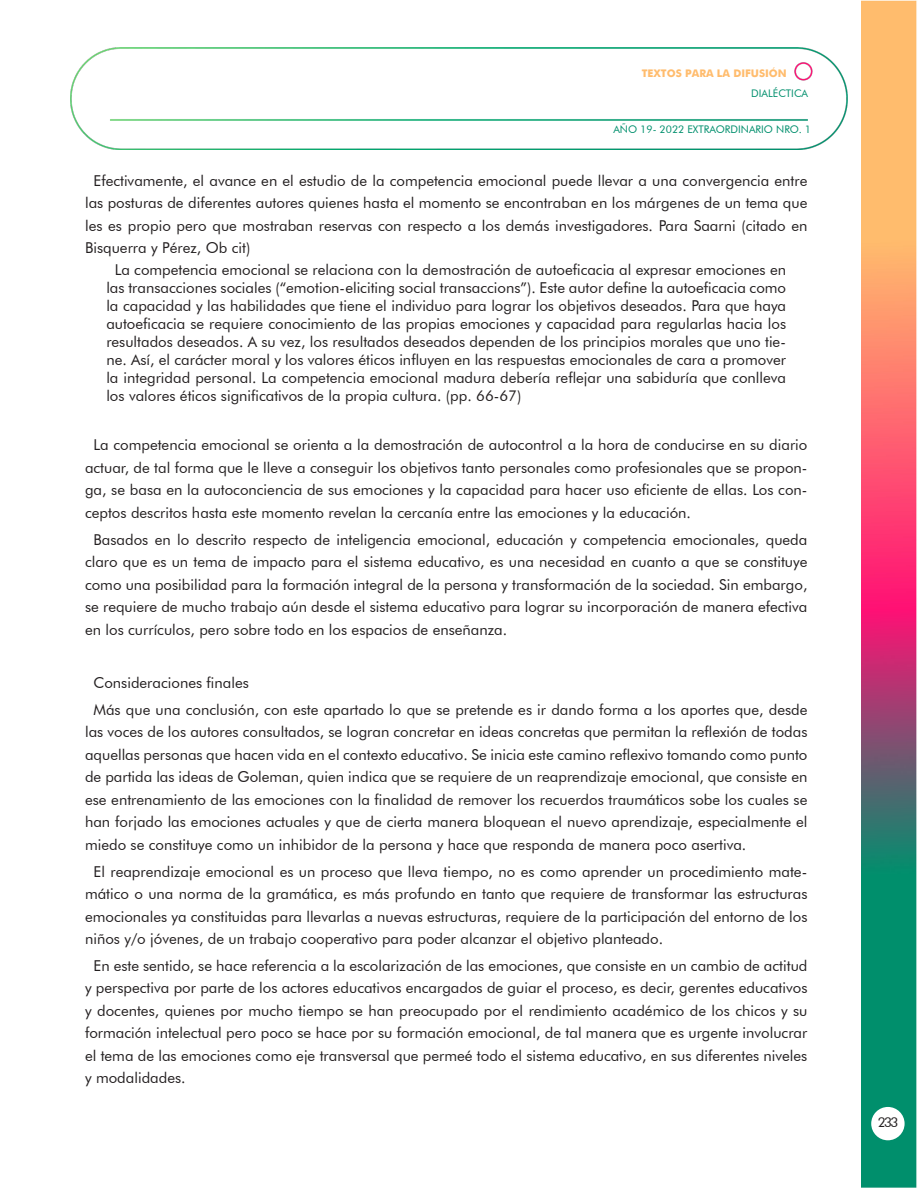
<style>
.page{position:relative;width:918px;height:1188px;background:#fff}
.page>*{position:absolute;margin:0;border:0;box-sizing:border-box;transform-origin:0 0}
.t1{font:15px/22.5px "Futura BT";color:#231f20;text-align:justify}
.t2{font:13.5px "Futura BT";color:#231f20}
.t3{font:10.5px "Futura BT";color:#008f6d}
.t4{font:700 10.5px "Futura";color:#ffbc6d}
</style>
<div class="page">
<img style="left:861px;top:0;width:56px;height:1188px">
<img style="left:71px;top:48px;width:776px;height:102px">
<div style="left:871px;top:1107px;width:34px;height:33px;background:#fff;border-radius:50%"></div>
<p class="t4" style="left:642px;top:66px;width:147px">TEXTOS PARA LA DIFUSIÓN</p>
<p class="t3" style="left:751px;top:87px;width:58px">DIALÉCTICA</p>
<p class="t3" style="left:613px;top:123px;width:199px">AÑO 19- 2022 EXTRAORDINARIO NRO. 1</p>
<p class="t1" style="left:85px;top:169px;width:724px;text-indent:9px">Efectivamente, el avance en el estudio de la competencia emocional puede llevar a una convergencia entre las posturas de diferentes autores quienes hasta el momento se encontraban en los márgenes de un tema que les es propio pero que mostraban reservas con respecto a los demás investigadores. Para Saarni (citado en Bisquerra y Pérez, Ob cit)</p>
<p class="t1" style="left:106px;top:261px;width:681px;line-height:18px;text-indent:9px">La competencia emocional se relaciona con la demostración de autoeficacia al expresar emociones en las transacciones sociales (“emotion-eliciting social transaccions”). Este autor define la autoeficacia como la capacidad y las habilidades que tiene el individuo para lograr los objetivos deseados. Para que haya autoeficacia se requiere conocimiento de las propias emociones y capacidad para regularlas hacia los resultados deseados. A su vez, los resultados deseados dependen de los principios morales que uno tie&shy;ne. Así, el carácter moral y los valores éticos influyen en las respuestas emocionales de cara a promover la integridad personal. La competencia emocional madura debería reflejar una sabiduría que conlleva los valores éticos significativos de la propia cultura. (pp. 66-67)</p>
<p class="t1" style="left:85px;top:434px;width:724px;text-indent:9px">La competencia emocional se orienta a la demostración de autocontrol a la hora de conducirse en su diario actuar, de tal forma que le lleve a conseguir los objetivos tanto personales como profesionales que se propon&shy;ga, se basa en la autoconciencia de sus emociones y la capacidad para hacer uso eficiente de ellas. Los con&shy;ceptos descritos hasta este momento revelan la cercanía entre las emociones y la educación.</p>
<p class="t1" style="left:85px;top:528px;width:724px;text-indent:9px">Basados en lo descrito respecto de inteligencia emocional, educación y competencia emocionales, queda claro que es un tema de impacto para el sistema educativo, es una necesidad en cuanto a que se constituye como una posibilidad para la formación integral de la persona y transformación de la sociedad. Sin embargo, se requiere de mucho trabajo aún desde el sistema educativo para lograr su incorporación de manera efectiva en los currículos, pero sobre todo en los espacios de enseñanza.</p>
<p class="t1" style="left:94px;top:672px;width:157px">Consideraciones finales</p>
<p class="t1" style="left:85px;top:698px;width:724px;text-indent:9px">Más que una conclusión, con este apartado lo que se pretende es ir dando forma a los aportes que, desde las voces de los autores consultados, se logran concretar en ideas concretas que permitan la reflexión de todas aquellas personas que hacen vida en el contexto educativo. Se inicia este camino reflexivo tomando como punto de partida las ideas de Goleman, quien indica que se requiere de un reaprendizaje emocional, que consiste en ese entrenamiento de las emociones con la finalidad de remover los recuerdos traumáticos sobe los cuales se han forjado las emociones actuales y que de cierta manera bloquean el nuevo aprendizaje, especialmente el miedo se constituye como un inhibidor de la persona y hace que responda de manera poco asertiva.</p>
<p class="t1" style="left:85px;top:860px;width:724px;text-indent:9px">El reaprendizaje emocional es un proceso que lleva tiempo, no es como aprender un procedimiento mate&shy;mático o una norma de la gramática, es más profundo en tanto que requiere de transformar las estructuras emocionales ya constituidas para llevarlas a nuevas estructuras, requiere de la participación del entorno de los niños y/o jóvenes, de un trabajo cooperativo para poder alcanzar el objetivo planteado.</p>
<p class="t1" style="left:85px;top:954px;width:724px;text-indent:9px">En este sentido, se hace referencia a la escolarización de las emociones, que consiste en un cambio de actitud y perspectiva por parte de los actores educativos encargados de guiar el proceso, es decir, gerentes educativos y docentes, quienes por mucho tiempo se han preocupado por el rendimiento académico de los chicos y su formación intelectual pero poco se hace por su formación emocional, de tal manera que es urgente involucrar el tema de las emociones como eje transversal que permeé todo el sistema educativo, en sus diferentes niveles y modalidades.</p>
<p class="t2" style="left:878px;top:1114px;width:22px">233</p>
</div>
